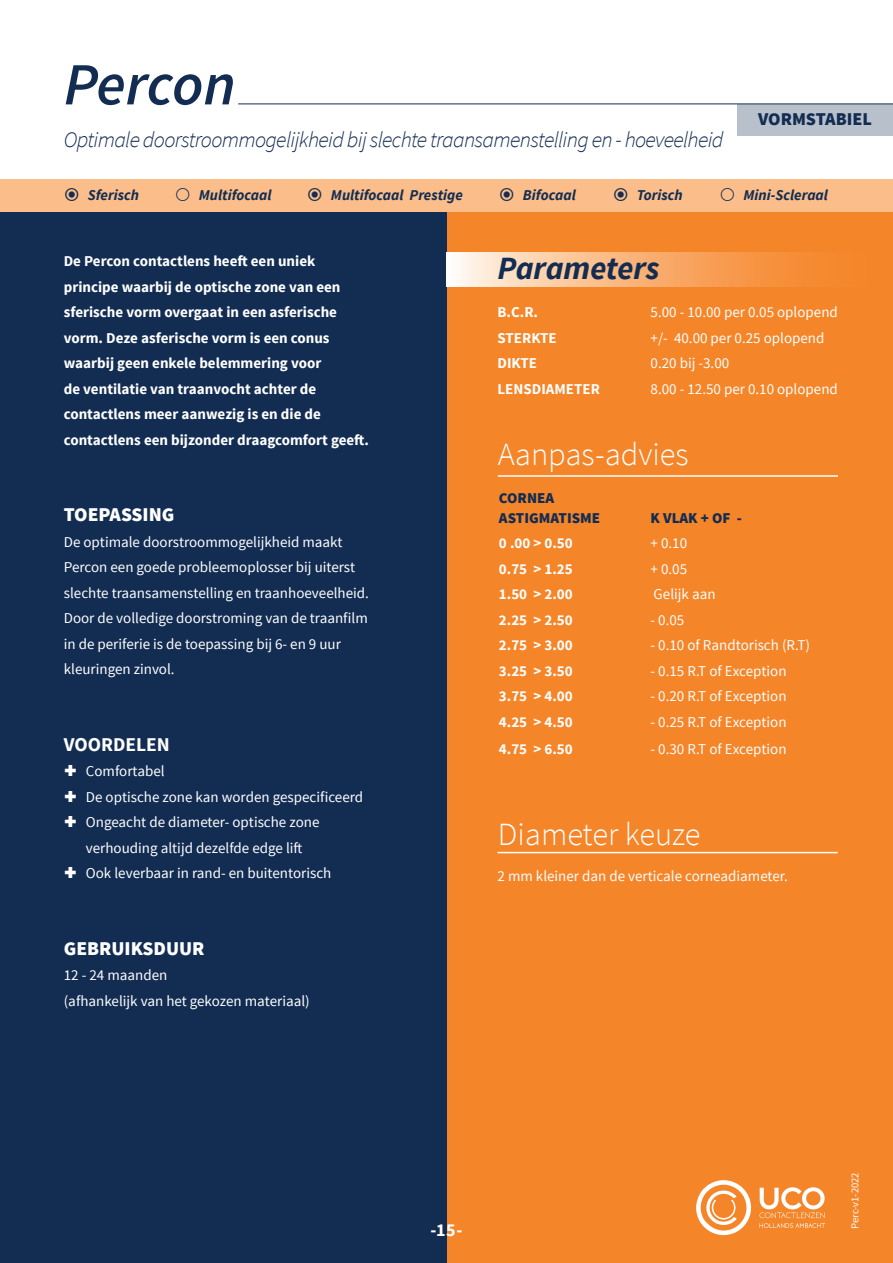
<style>
.page{position:relative;width:893px;height:1263px;background:#fff}
.page>*{position:absolute;margin:0;border:0;box-sizing:border-box;transform-origin:0 0}
.kopje_hoofdletters_e{font:italic 600 59.85px "Source Sans Pro";letter-spacing:-.01em;color:#132d52}
.Kppjes{font:300 32.4px "Source Sans Pro";color:#fff}
.kopje_hoofdletters_e-2{font:300 32.4px "Source Sans Pro";color:#fff}
.Kppjes-2{font:italic 700 32.4px "Source Sans Pro";color:#132d52}
.kopje_hoofdletters_e-3{font:italic 300 22.05px "Source Sans Pro";letter-spacing:-.03em;color:#132d52}
.kopje_hoofdletters_e-4{font:900 19.5px "Source Sans Pro";color:#fff}
.kopje_hoofdletters_e-5{font:700 19.5px "Source Sans Pro";color:#fff}
.kopje_hoofdletters_e-6{font:900 18px "Source Sans Pro";color:#132d52}
.t1{font:700 18px "Source Sans Pro";color:#fff}
.t2{font:15px/25.5px "Source Sans Pro";color:#fff}
.t3{font:700 15px/25.5px "Source Sans Pro";color:#fff}
.kopje_hoofdletters_e-7{font:italic 700 15px "Source Sans Pro";color:#132d52}
.t4{font:900 15px "Source Sans Pro";color:#132d52}
.t5{font:10.5px "Source Sans Pro";color:#fff}
</style>
<div class="page">
<div style="left:446px;top:212px;width:447px;height:1051px;background:#f58529"></div>
<div style="left:0;top:212px;width:446px;height:1051px;background:#132d52"></div>
<hr style="left:498px;top:475px;width:340px;height:2px;background:#fff">
<hr style="left:497px;top:852px;width:341px;height:1px;background:#fff">
<hr style="left:238px;top:104px;width:655px;height:1px;background:#132d52">
<div style="left:0;top:179px;width:893px;height:33px;background:#fbbe8a"></div>
<svg style="left:446px;top:252px;width:360px;height:35px;background:#faba86"></svg>
<div style="left:737px;top:104px;width:156px;height:31px;background:#b8c0cb"></div>
<svg style="left:696px;top:1180px;width:55px;height:55px"></svg>
<svg style="left:759px;top:1187px;width:66px;height:41px"></svg>
<p class="kopje_hoofdletters_e" style="left:64px;top:47px;width:173px">Percon</p>
<p class="kopje_hoofdletters_e-3" style="left:64px;top:126px;width:661px">Optimale doorstroommogelijkheid bij slechte traansamenstelling en - hoeveelheid</p>
<p class="kopje_hoofdletters_e-6" style="left:758px;top:107px;width:115px">VORMSTABIEL</p>
<p class="kopje_hoofdletters_e-7" style="left:88px;top:186px;width:53px">Sferisch</p>
<p class="kopje_hoofdletters_e-7" style="left:199px;top:186px;width:74px">Multifocaal</p>
<p class="kopje_hoofdletters_e-7" style="left:331px;top:186px;width:133px">Multifocaal Prestige</p>
<p class="kopje_hoofdletters_e-7" style="left:523px;top:186px;width:54px">Bifocaal</p>
<p class="kopje_hoofdletters_e-7" style="left:637px;top:186px;width:47px">Torisch</p>
<p class="kopje_hoofdletters_e-7" style="left:743px;top:186px;width:86px">Mini-Scleraal</p>
<p class="t3" style="left:64px;top:249px;width:307px">De Percon contactlens heeft een uniek principe waarbij de optische zone van een sferische vorm overgaat in een asferische vorm. Deze asferische vorm is een conus waarbij geen enkele belemmering voor<br>de ventilatie van traanvocht achter de contactlens meer aanwezig is en die de contactlens een bijzonder draagcomfort geeft.</p>
<p class="kopje_hoofdletters_e-4" style="left:64px;top:502px;width:112px">TOEPASSING</p>
<p class="t2" style="left:64px;top:529px;width:307px">De optimale doorstroommogelijkheid maakt Percon een goede probleemoplosser bij uiterst slechte traansamenstelling en traanhoeveelheid.<br>Door de volledige doorstroming van de traanfilm in de periferie is de toepassing bij 6- en 9 uur kleuringen zinvol.</p>
<p class="kopje_hoofdletters_e-5" style="left:64px;top:732px;width:108px">VOORDELEN</p>
<p class="t2" style="left:86px;top:759px;width:80px">Comfortabel</p>
<p class="t2" style="left:86px;top:784px;width:279px">De optische zone kan worden gespecificeerd</p>
<p class="t2" style="left:86px;top:810px;width:235px">Ongeacht de diameter- optische zone verhouding altijd dezelfde edge lift</p>
<p class="t2" style="left:86px;top:861px;width:247px">Ook leverbaar in rand- en buitentorisch</p>
<p class="kopje_hoofdletters_e-4" style="left:64px;top:936px;width:142px">GEBRUIKSDUUR</p>
<p class="t2" style="left:64px;top:963px;width:105px">12 - 24 maanden</p>
<p class="t2" style="left:64px;top:988px;width:248px">(afhankelijk van het gekozen materiaal)</p>
<p class="Kppjes-2" style="left:497px;top:248px;width:164px">Parameters</p>
<p class="t3" style="left:497px;top:300px;width:42px">B.C.R.</p>
<p class="t3" style="left:497px;top:326px;width:61px">STERKTE</p>
<p class="t3" style="left:497px;top:351px;width:41px">DIKTE</p>
<p class="t3" style="left:497px;top:377px;width:104px">LENSDIAMETER</p>
<p class="t2" style="left:651px;top:300px;width:189px">5.00 - 10.00 per 0.05 oplopend</p>
<p class="t2" style="left:651px;top:325px;width:175px">+/- 40.00 per 0.25 oplopend</p>
<p class="t2" style="left:651px;top:351px;width:80px">0.20 bij -3.00</p>
<p class="t2" style="left:651px;top:376px;width:189px">8.00 - 12.50 per 0.10 oplopend</p>
<p class="Kppjes" style="left:498px;top:435px;width:192px">Aanpas-advies</p>
<p class="t4" style="left:499px;top:489px;width:57px">CORNEA</p>
<p class="t4" style="left:499px;top:508px;width:103px">ASTIGMATISME</p>
<p class="t3" style="left:499px;top:531px;width:75px">0 .00 &gt; 0.50</p>
<p class="t3" style="left:499px;top:557px;width:75px">0.75 &gt; 1.25</p>
<p class="t3" style="left:499px;top:582px;width:75px">1.50 &gt; 2.00</p>
<p class="t3" style="left:499px;top:608px;width:75px">2.25 &gt; 2.50</p>
<p class="t3" style="left:499px;top:633px;width:75px">2.75 &gt; 3.00</p>
<p class="t3" style="left:499px;top:659px;width:75px">3.25 &gt; 3.50</p>
<p class="t3" style="left:499px;top:684px;width:75px">3.75 &gt; 4.00</p>
<p class="t3" style="left:499px;top:710px;width:75px">4.25 &gt; 4.50</p>
<p class="t3" style="left:499px;top:737px;width:75px">4.75 &gt; 6.50</p>
<p class="t4" style="left:651px;top:508px;width:93px">K VLAK + OF -</p>
<p class="t2" style="left:651px;top:531px;width:38px">+ 0.10</p>
<p class="t2" style="left:651px;top:556px;width:38px">+ 0.05</p>
<p class="t2" style="left:654px;top:582px;width:63px">Gelijk aan</p>
<p class="t2" style="left:651px;top:607px;width:35px">- 0.05</p>
<p class="t2" style="left:651px;top:633px;width:161px">- 0.10 of Randtorisch (R.T)</p>
<p class="t2" style="left:651px;top:658px;width:138px">- 0.15 R.T of Exception</p>
<p class="t2" style="left:651px;top:684px;width:138px">- 0.20 R.T of Exception</p>
<p class="t2" style="left:651px;top:709px;width:138px">- 0.25 R.T of Exception</p>
<p class="t2" style="left:651px;top:736px;width:138px">- 0.30 R.T of Exception</p>
<p class="kopje_hoofdletters_e-2" style="left:498px;top:814px;width:204px">Diameter keuze</p>
<p class="t2" style="left:497px;top:863px;width:292px">2 mm kleiner dan de verticale corneadiameter.</p>
<p class="t1" style="left:430px;top:1218px;width:33px">-15-</p>
<p class="t5" style="left:848px;top:1229px;width:58px;rotate:-90deg">Perc-v1-2022</p>
</div>
